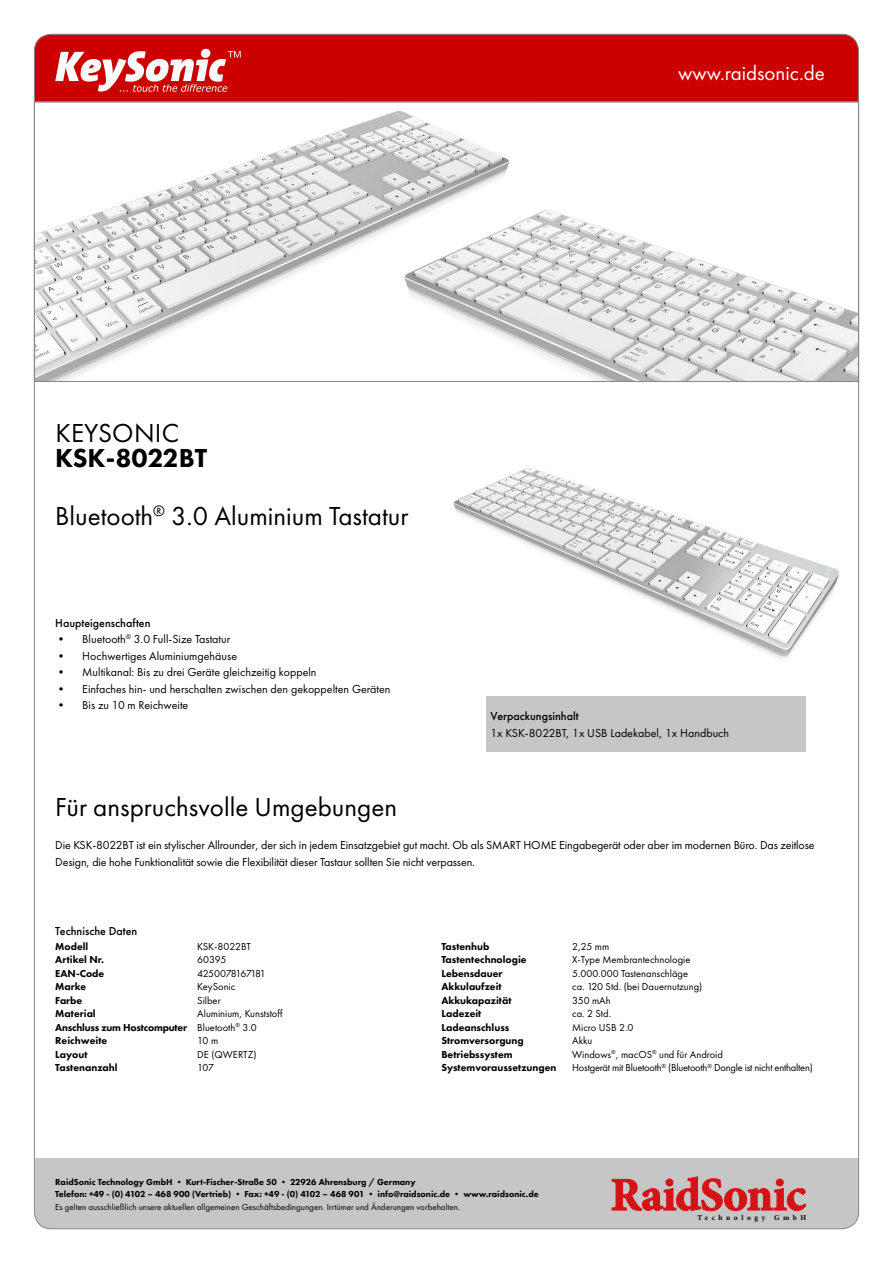
<style>
.page{position:relative;width:893px;height:1263px;background:#fff}
.page>*{position:absolute;margin:0;border:0;box-sizing:border-box;transform-origin:0 0}
.Titel_icybox{font:27px "Futura PT";color:#000}
.fließtext{font:27px "Futura PT";color:#000}
.Produktname{font:800 27px "Futura PT";color:#000}
.t1{font:21px "Futura PT";color:#fff}
.fließtext-2{font:12px/16.5px "Futura PT";letter-spacing:-.01em;color:#000}
.t2{font:500 12px "Futura PT";color:#000}
.Technische_Daten_dün{font:10.5px "Futura PT";color:#000}
.Technische_daten_fet{font:800 10.5px "Futura PT";color:#000}
.Technische_Daten_dün-2{font:10.5px "Futura PT";letter-spacing:-.02em;color:#000}
.Technische_daten_fet-2{font:800 10.5px "Futura PT";letter-spacing:-.02em;color:#000}
.Technische_Daten_dün-3{font:10.5px "Futura PT";letter-spacing:-.055em;color:#000}
.Fuß{font:800 9px "Futura PT";color:#000}
.Fuß-2{font:9px "Futura PT";color:#000}
.t3{font:700 7.5px "Minion Pro";letter-spacing:.47em;color:#000}
</style>
<div class="page">
<svg style="left:36px;top:102px;width:821px;height:280px"></svg>
<img style="left:453px;top:468px;width:387px;height:191px">
<div style="left:34px;top:1159px;width:825px;height:70px;background:#c6c6c6"></div>
<svg style="left:612px;top:1176px;width:194px;height:35px"></svg>
<div style="left:34px;top:34px;width:825px;height:68px;background:#c00"></div>
<svg style="left:55px;top:49px;width:186px;height:43px"></svg>
<div style="left:486px;top:696px;width:320px;height:55px;background:#c6c6c6"></div>
<p class="t1" style="left:678px;top:60px;width:148px">www.raidsonic.de</p>
<p class="Titel_icybox" style="left:55px;top:417px;width:125px">KEYSONIC</p>
<p class="Produktname" style="left:55px;top:441px;width:153px">KSK-8022BT</p>
<p class="Titel_icybox" style="left:55px;top:499px;width:355px">Bluetooth<sup>®</sup> 3.0 Aluminium Tastatur</p>
<p class="t2" style="left:55px;top:616px;width:97px">Haupteigenschaften</p>
<p class="fließtext-2" style="left:55px;top:631px;width:176px">• Bluetooth<sup>®</sup> 3.0 Full-Size Tastatur</p>
<p class="fließtext-2" style="left:55px;top:647px;width:183px">• Hochwertiges Aluminiumgehäuse</p>
<p class="fließtext-2" style="left:55px;top:664px;width:263px">• Multikanal: Bis zu drei Geräte gleichzeitig koppeln</p>
<p class="fließtext-2" style="left:55px;top:680px;width:337px">• Einfaches hin- und herschalten zwischen den gekoppelten Geräten</p>
<p class="fließtext-2" style="left:55px;top:697px;width:135px">• Bis zu 10 m Reichweite</p>
<p class="t2" style="left:490px;top:709px;width:90px">Verpackungsinhalt</p>
<p class="fließtext-2" style="left:490px;top:724px;width:240px">1x KSK-8022BT, 1x USB Ladekabel, 1x Handbuch</p>
<p class="fließtext" style="left:55px;top:791px;width:343px">Für anspruchsvolle Umgebungen</p>
<p class="fließtext-2" style="left:55px;top:837px;width:761px">Die KSK-8022BT ist ein stylischer Allrounder, der sich in jedem Einsatzgebiet gut macht. Ob als SMART HOME Eingabegerät oder aber im modernen Büro. Das zeitlose<br>Design, die hohe Funktionalität sowie die Flexibilität dieser Tastaur sollten Sie nicht verpassen.</p>
<p class="t2" style="left:55px;top:924px;width:84px">Technische Daten</p>
<p class="Technische_daten_fet" style="left:55px;top:940px;width:35px">Modell</p>
<p class="Technische_daten_fet" style="left:55px;top:953px;width:50px">Artikel Nr.</p>
<p class="Technische_daten_fet" style="left:55px;top:967px;width:51px">EAN-Code</p>
<p class="Technische_daten_fet" style="left:55px;top:980px;width:33px">Marke</p>
<p class="Technische_daten_fet" style="left:55px;top:994px;width:29px">Farbe</p>
<p class="Technische_daten_fet" style="left:55px;top:1007px;width:42px">Material</p>
<p class="Technische_daten_fet-2" style="left:55px;top:1021px;width:133px">Anschluss zum Hostcomputer</p>
<p class="Technische_daten_fet" style="left:55px;top:1034px;width:54px">Reichweite</p>
<p class="Technische_daten_fet" style="left:55px;top:1048px;width:34px">Layout</p>
<p class="Technische_daten_fet" style="left:55px;top:1061px;width:64px">Tastenanzahl</p>
<p class="Technische_Daten_dün" style="left:197px;top:940px;width:55px">KSK-8022BT</p>
<p class="Technische_Daten_dün" style="left:197px;top:953px;width:31px">60395</p>
<p class="Technische_Daten_dün-3" style="left:197px;top:967px;width:70px">4250078167181</p>
<p class="Technische_Daten_dün" style="left:197px;top:980px;width:40px">KeySonic</p>
<p class="Technische_Daten_dün" style="left:197px;top:994px;width:25px">Silber</p>
<p class="Technische_Daten_dün" style="left:197px;top:1007px;width:87px">Aluminium, Kunststoff</p>
<p class="Technische_Daten_dün" style="left:197px;top:1021px;width:61px">Bluetooth<sup>®</sup> 3.0</p>
<p class="Technische_Daten_dün" style="left:197px;top:1034px;width:22px">10 m</p>
<p class="Technische_Daten_dün" style="left:197px;top:1048px;width:61px">DE (QWERTZ)</p>
<p class="Technische_Daten_dün" style="left:197px;top:1061px;width:18px">107</p>
<p class="Technische_daten_fet" style="left:441px;top:940px;width:50px">Tastenhub</p>
<p class="Technische_daten_fet" style="left:441px;top:953px;width:87px">Tastentechnologie</p>
<p class="Technische_daten_fet" style="left:441px;top:967px;width:63px">Lebensdauer</p>
<p class="Technische_daten_fet" style="left:441px;top:980px;width:62px">Akkulaufzeit</p>
<p class="Technische_daten_fet" style="left:441px;top:994px;width:72px">Akkukapazität</p>
<p class="Technische_daten_fet" style="left:441px;top:1007px;width:42px">Ladezeit</p>
<p class="Technische_daten_fet" style="left:441px;top:1021px;width:70px">Ladeanschluss</p>
<p class="Technische_daten_fet" style="left:441px;top:1034px;width:84px">Stromversorgung</p>
<p class="Technische_daten_fet" style="left:441px;top:1048px;width:73px">Betriebssystem</p>
<p class="Technische_daten_fet" style="left:441px;top:1061px;width:117px">Systemvoraussetzungen</p>
<p class="Technische_Daten_dün" style="left:572px;top:940px;width:39px">2,25 mm</p>
<p class="Technische_Daten_dün" style="left:572px;top:953px;width:120px">X-Type Membrantechnologie</p>
<p class="Technische_Daten_dün" style="left:572px;top:967px;width:117px">5.000.000 Tastenanschläge</p>
<p class="Technische_Daten_dün" style="left:572px;top:980px;width:132px">ca. 120 Std. (bei Dauernutzung)</p>
<p class="Technische_Daten_dün" style="left:572px;top:994px;width:40px">350 mAh</p>
<p class="Technische_Daten_dün" style="left:572px;top:1007px;width:40px">ca. 2 Std.</p>
<p class="Technische_Daten_dün" style="left:572px;top:1021px;width:63px">Micro USB 2.0</p>
<p class="Technische_Daten_dün" style="left:572px;top:1034px;width:22px">Akku</p>
<p class="Technische_Daten_dün" style="left:572px;top:1048px;width:152px">Windows<sup>®</sup>, macOS<sup>®</sup> und für Android</p>
<p class="Technische_Daten_dün-2" style="left:572px;top:1061px;width:242px">Hostgerät mit Bluetooth<sup>®</sup> (Bluetooth<sup>®</sup> Dongle ist nicht enthalten)</p>
<p class="Fuß" style="left:55px;top:1176px;width:362px">RaidSonic Technology GmbH • Kurt-Fischer-Straße 50 • 22926 Ahrensburg / Germany</p>
<p class="Fuß" style="left:55px;top:1188px;width:485px">Telefon: +49 - (0) 4102 – 468 900 (Vertrieb) • Fax: +49 - (0) 4102 – 468 901 • info@raidsonic.de • www.raidsonic.de</p>
<p class="Fuß-2" style="left:55px;top:1202px;width:406px">Es gelten ausschließlich unsere aktuellen allgemeinen Geschäftsbedingungen. Irrtümer und Änderungen vorbehalten.</p>
<p class="t3" style="left:697px;top:1212px;width:110px">Technology GmbH</p>
</div>
